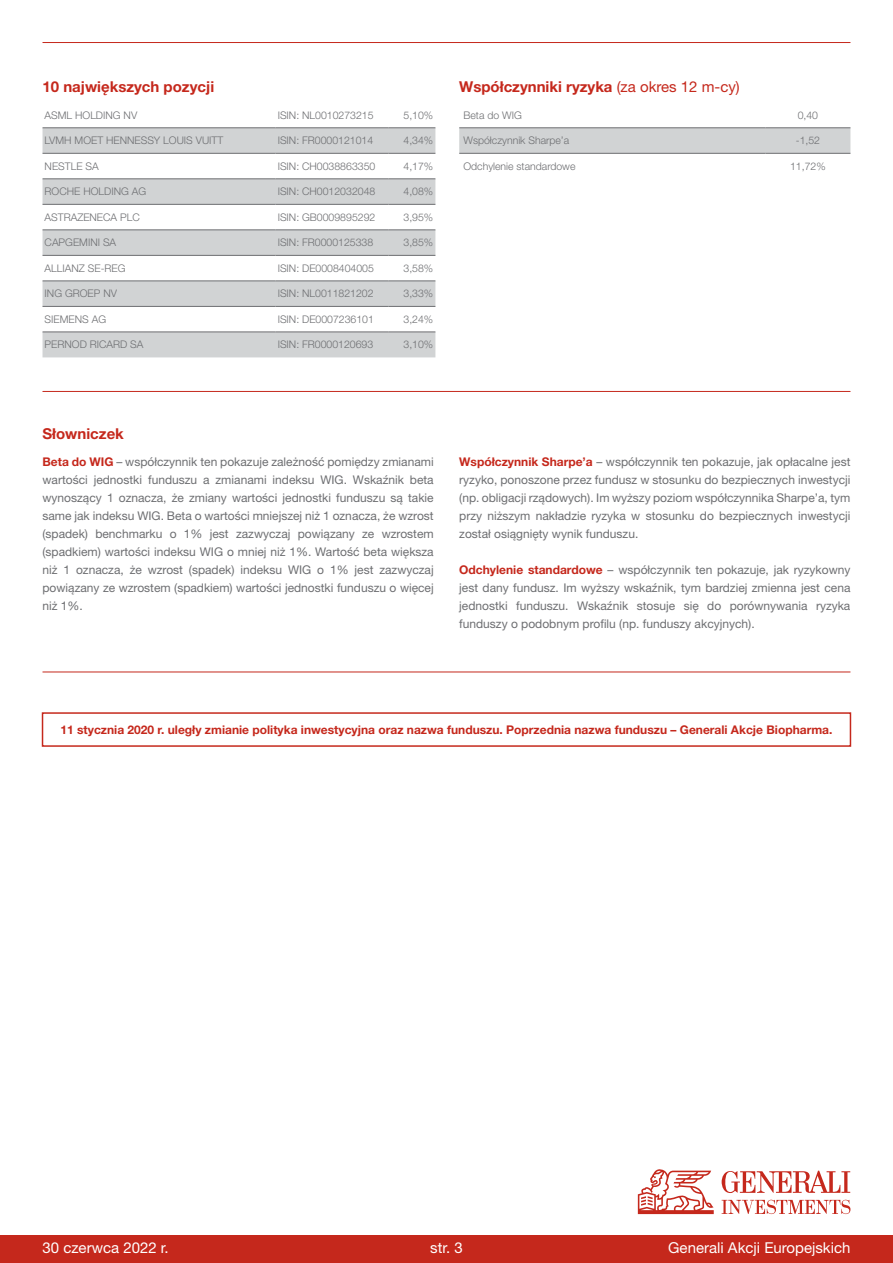
<style>
.page{position:relative;width:893px;height:1263px;background:#fff}
.page>*{position:absolute;margin:0;border:0;box-sizing:border-box;transform-origin:0 0}
.t1{font:700 15px "Helvetica Neue LT Pro";color:#c5281c}
.t2{font:15px "Helvetica Neue LT Pro";color:#fff}
.t3{font:12px/18px "Helvetica Neue LT Pro";color:#6d6e71;text-align:justify}
.t4{font:700 12px "Helvetica Neue LT Pro";color:#c5281c}
.t5{font:300 10.5px "Helvetica Neue LT Pro";color:#6d6e71}
.s1{font-weight:400}
.s2{font-weight:700;color:#c5281c}
</style>
<div class="page">
<hr style="left:43px;top:391px;width:807px;height:1px;background:#c5281c">
<hr style="left:43px;top:672px;width:807px;height:1px;background:#c5281c">
<svg style="left:43px;top:127px;width:392px;height:1px"></svg>
<svg style="left:43px;top:129px;width:392px;height:228px;fill:#d1d3d4"></svg>
<hr style="left:43px;top:128px;width:233px;height:1px;background:#6d6e71">
<hr style="left:276px;top:128px;width:113px;height:1px;background:#6d6e71">
<hr style="left:389px;top:128px;width:46px;height:1px;background:#6d6e71">
<hr style="left:43px;top:153px;width:233px;height:1px;background:#6d6e71">
<hr style="left:276px;top:153px;width:113px;height:1px;background:#6d6e71">
<hr style="left:389px;top:153px;width:46px;height:1px;background:#6d6e71">
<hr style="left:43px;top:179px;width:233px;height:1px;background:#6d6e71">
<hr style="left:276px;top:179px;width:113px;height:1px;background:#6d6e71">
<hr style="left:389px;top:179px;width:46px;height:1px;background:#6d6e71">
<hr style="left:43px;top:204px;width:233px;height:1px;background:#6d6e71">
<hr style="left:276px;top:204px;width:113px;height:1px;background:#6d6e71">
<hr style="left:389px;top:204px;width:46px;height:1px;background:#6d6e71">
<hr style="left:43px;top:230px;width:233px;height:1px;background:#6d6e71">
<hr style="left:276px;top:230px;width:113px;height:1px;background:#6d6e71">
<hr style="left:389px;top:230px;width:46px;height:1px;background:#6d6e71">
<hr style="left:43px;top:255px;width:233px;height:1px;background:#6d6e71">
<hr style="left:276px;top:255px;width:113px;height:1px;background:#6d6e71">
<hr style="left:389px;top:255px;width:46px;height:1px;background:#6d6e71">
<hr style="left:43px;top:281px;width:233px;height:1px;background:#6d6e71">
<hr style="left:276px;top:281px;width:113px;height:1px;background:#6d6e71">
<hr style="left:389px;top:281px;width:46px;height:1px;background:#6d6e71">
<hr style="left:43px;top:306px;width:233px;height:1px;background:#6d6e71">
<hr style="left:276px;top:306px;width:113px;height:1px;background:#6d6e71">
<hr style="left:389px;top:306px;width:46px;height:1px;background:#6d6e71">
<hr style="left:43px;top:332px;width:233px;height:1px;background:#6d6e71">
<hr style="left:276px;top:332px;width:113px;height:1px;background:#6d6e71">
<hr style="left:389px;top:332px;width:46px;height:1px;background:#6d6e71">
<svg style="left:459px;top:127px;width:391px;height:26px;background:#cdcfd0"></svg>
<hr style="left:459px;top:128px;width:306px;height:1px;background:#6d6e71">
<hr style="left:765px;top:128px;width:85px;height:1px;background:#6d6e71">
<hr style="left:459px;top:153px;width:306px;height:1px;background:#6d6e71">
<hr style="left:765px;top:153px;width:85px;height:1px;background:#6d6e71">
<hr style="left:43px;top:42px;width:807px;height:1px;background:#c5281c">
<div style="left:42px;top:712px;width:809px;height:35px;border:2px solid #c5281c"></div>
<div style="left:0;top:1235px;width:893px;height:28px;background:#c5281c"></div>
<svg style="left:638px;top:1169px;width:76px;height:45px"></svg>
<svg style="left:722px;top:1200px;width:128px;height:14px"></svg>
<svg style="left:722px;top:1171px;width:128px;height:22px"></svg>
<p class="t1" style="left:43px;top:77px;width:173px">10 największych pozycji</p>
<p class="t5" style="left:45px;top:109px;width:94px">ASML HOLDING NV</p>
<p class="t5" style="left:278px;top:109px;width:97px">ISIN: NL0010273215</p>
<p class="t5" style="left:404px;top:109px;width:31px">5,10%</p>
<p class="t5" style="left:45px;top:134px;width:180px">LVMH MOET HENNESSY LOUIS VUITT</p>
<p class="t5" style="left:278px;top:134px;width:97px">ISIN: FR0000121014</p>
<p class="t5" style="left:404px;top:134px;width:31px">4,34%</p>
<p class="t5" style="left:45px;top:160px;width:56px">NESTLE SA</p>
<p class="t5" style="left:278px;top:160px;width:99px">ISIN: CH0038863350</p>
<p class="t5" style="left:404px;top:160px;width:31px">4,17%</p>
<p class="t5" style="left:45px;top:185px;width:103px">ROCHE HOLDING AG</p>
<p class="t5" style="left:278px;top:185px;width:99px">ISIN: CH0012032048</p>
<p class="t5" style="left:404px;top:185px;width:31px">4,08%</p>
<p class="t5" style="left:45px;top:211px;width:97px">ASTRAZENECA PLC</p>
<p class="t5" style="left:278px;top:211px;width:99px">ISIN: GB0009895292</p>
<p class="t5" style="left:404px;top:211px;width:31px">3,95%</p>
<p class="t5" style="left:45px;top:236px;width:73px">CAPGEMINI SA</p>
<p class="t5" style="left:278px;top:236px;width:97px">ISIN: FR0000125338</p>
<p class="t5" style="left:404px;top:236px;width:31px">3,85%</p>
<p class="t5" style="left:45px;top:262px;width:82px">ALLIANZ SE-REG</p>
<p class="t5" style="left:278px;top:262px;width:98px">ISIN: DE0008404005</p>
<p class="t5" style="left:404px;top:262px;width:31px">3,58%</p>
<p class="t5" style="left:45px;top:287px;width:74px">ING GROEP NV</p>
<p class="t5" style="left:278px;top:287px;width:97px">ISIN: NL0011821202</p>
<p class="t5" style="left:404px;top:287px;width:31px">3,33%</p>
<p class="t5" style="left:45px;top:313px;width:63px">SIEMENS AG</p>
<p class="t5" style="left:278px;top:313px;width:98px">ISIN: DE0007236101</p>
<p class="t5" style="left:404px;top:313px;width:31px">3,24%</p>
<p class="t5" style="left:45px;top:338px;width:100px">PERNOD RICARD SA</p>
<p class="t5" style="left:278px;top:338px;width:97px">ISIN: FR0000120693</p>
<p class="t5" style="left:404px;top:338px;width:31px">3,10%</p>
<p class="t1" style="left:459px;top:77px;width:282px">Współczynniki ryzyka <span class="s1">(za okres 12 m-cy)</span></p>
<p class="t5" style="left:463px;top:109px;width:60px">Beta do WIG</p>
<p class="t5" style="left:798px;top:109px;width:22px">0,40</p>
<p class="t5" style="left:463px;top:134px;width:107px">Współczynnik Sharpe’a</p>
<p class="t5" style="left:796px;top:134px;width:26px">-1,52</p>
<p class="t5" style="left:463px;top:160px;width:114px">Odchylenie standardowe</p>
<p class="t5" style="left:790px;top:160px;width:37px">11,72%</p>
<p class="t1" style="left:43px;top:424px;width:83px">Słowniczek</p>
<p class="t3" style="left:43px;top:452px;width:393px"><span class="s2">Beta do WIG</span> – współczynnik ten pokazuje zależność pomiędzy zmianami wartości jednostki funduszu a zmianami indeksu WIG. Wskaźnik beta wynoszący 1 oznacza, że zmiany wartości jednostki funduszu są takie same jak indeksu WIG. Beta o wartości mniejszej niż 1 oznacza, że wzrost (spadek) benchmarku o 1% jest zazwyczaj powiązany ze wzrostem (spadkiem) wartości indeksu WIG o mniej niż 1%. Wartość beta większa niż 1 oznacza, że wzrost (spadek) indeksu WIG o 1% jest zazwyczaj powiązany ze wzrostem (spadkiem) wartości jednostki funduszu o więcej niż 1%.</p>
<p class="t3" style="left:459px;top:452px;width:393px"><span class="s2">Współczynnik Sharpe’a</span> – współczynnik ten pokazuje, jak opłacalne jest ryzyko, ponoszone przez fundusz w stosunku do bezpiecznych inwestycji (np. obligacji rządowych). Im wyższy poziom współczynnika Sharpe’a, tym przy niższym nakładzie ryzyka w stosunku do bezpiecznych inwestycji został osiągnięty wynik funduszu.</p>
<p class="t3" style="left:459px;top:560px;width:393px"><span class="s2">Odchylenie standardowe</span> – współczynnik ten pokazuje, jak ryzykowny jest dany fundusz. Im wyższy wskaźnik, tym bardziej zmienna jest cena jednostki funduszu. Wskaźnik stosuje się do porównywania ryzyka funduszy o podobnym profilu (np. funduszy akcyjnych).</p>
<p class="t4" style="left:60px;top:722px;width:773px">11 stycznia 2020 r. uległy zmianie polityka inwestycyjna oraz nazwa funduszu. Poprzednia nazwa funduszu – Generali Akcje Biopharma.</p>
<p class="t2" style="left:43px;top:1238px;width:128px">30 czerwca 2022 r.</p>
<p class="t2" style="left:430px;top:1238px;width:34px">str. 3</p>
<p class="t2" style="left:668px;top:1238px;width:184px">Generali Akcji Europejskich</p>
</div>
